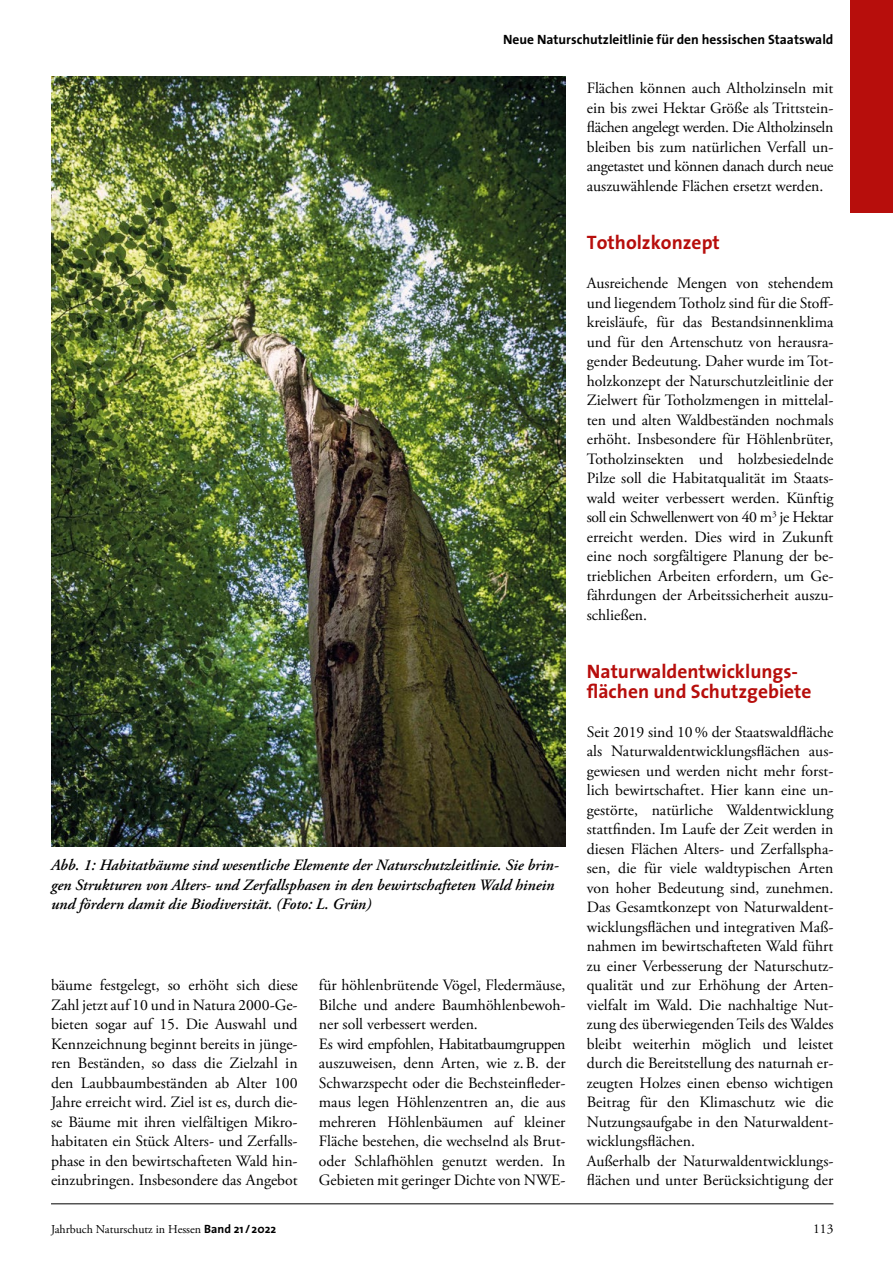
<style>
.page{position:relative;width:893px;height:1263px;background:#fff}
.page>*{position:absolute;margin:0;border:0;box-sizing:border-box;transform-origin:0 0}
.t1{font:700 19.5px/19.5px "The Sans";color:#b70e0c}
.t2{font:15.75px/19.5px "Adobe Garamond Pro";letter-spacing:-.02em;color:#000;text-align:justify}
.t3{font:italic 600 15.75px/19.5px "Adobe Garamond Pro";color:#000}
.t4{font:700 13.5px "The Sans";color:#000}
.t5{font:13.5px "Adobe Garamond Pro";color:#000}
.t6{font:12px "Adobe Garamond Pro";color:#000}
.s1{font-family:"The Sans";font-weight:700}
</style>
<div class="page">
<hr style="left:51px;top:1203px;width:782px;height:1px;background:#000">
<div style="left:850px;top:0;width:43px;height:213px;background:#b70e0c"></div>
<img style="left:51px;top:77px;width:515px;height:769px">
<p class="t4" style="left:503px;top:28px;width:332px">Neue Naturschutzleitlinie für den hessischen Staatswald</p>
<p class="t2" style="left:587px;top:79px;width:248px">Flächen können auch Altholzinseln mit ein bis zwei Hektar Größe als Trittstein&shy;flächen angelegt werden. Die Altholzinseln bleiben bis zum natürlichen Verfall un&shy;angetastet und können danach durch neue auszuwählende Flächen ersetzt werden.</p>
<p class="t3" style="left:51px;top:856px;width:509px">Abb. 1: Habitatbäume sind wesentliche Elemente der Naturschutzleitlinie. Sie brin&shy;gen Strukturen von Alters- und Zerfallsphasen in den bewirtschafteten Wald hinein und fördern damit die Biodiversität. (Foto: L. Grün)</p>
<p class="t2" style="left:51px;top:976px;width:248px">bäume festgelegt, so erhöht sich diese Zahl jetzt auf 10 und in Natura 2000-Ge&shy;bieten sogar auf 15. Die Auswahl und Kennzeichnung beginnt bereits in jünge&shy;ren Beständen, so dass die Zielzahl in den Laubbaumbeständen ab Alter 100<br>Jahre erreicht wird. Ziel ist es, durch die&shy;se Bäume mit ihren vielfältigen Mikro&shy;habitaten ein Stück Alters- und Zerfalls&shy;phase in den bewirtschafteten Wald hin&shy;einzubringen. Insbesondere das Angebot</p>
<p class="t2" style="left:319px;top:976px;width:248px;text-align:left">für höhlenbrütende Vögel, Fledermäuse, Bilche und andere Baumhöhlenbewoh&shy;ner soll verbessert werden.<br>Es wird empfohlen, Habitatbaumgruppen auszuweisen, denn Arten, wie z.B. der Schwarzspecht oder die Bechsteinfleder&shy;maus legen Höhlenzentren an, die aus mehreren Höhlenbäumen auf kleiner Fläche bestehen, die wechselnd als Brut&shy;oder Schlafhöhlen genutzt werden. In Gebieten mit geringer Dichte von NWE-</p>
<p class="t1" style="left:587px;top:232px;width:135px">Totholzkonzept</p>
<p class="t2" style="left:587px;top:274px;width:248px">Ausreichende Mengen von stehendem und liegendem Totholz sind für die Stoff&shy;kreisläufe, für das Bestandsinnenklima und für den Artenschutz von herausra&shy;gender Bedeutung. Daher wurde im Tot&shy;holzkonzept der Naturschutzleitlinie der Zielwert für Totholzmengen in mittelal&shy;ten und alten Waldbeständen nochmals erhöht. Insbesondere für Höhlenbrüter, Totholzinsekten und holzbesiedelnde Pilze soll die Habitatqualität im Staats&shy;wald weiter verbessert werden. Künftig soll ein Schwellenwert von 40 m<sup>3</sup> je Hektar erreicht werden. Dies wird in Zukunft eine noch sorgfältigere Planung der be&shy;trieblichen Arbeiten erfordern, um Ge&shy;fährdungen der Arbeitssicherheit auszu&shy;schließen.</p>
<p class="t1" style="left:587px;top:661px;width:226px">Naturwaldentwicklungs&shy;flächen und Schutzgebiete</p>
<p class="t2" style="left:587px;top:722px;width:248px;text-align:left">Seit 2019 sind 10% der Staatswaldfläche als Naturwaldentwicklungsflächen aus&shy;gewiesen und werden nicht mehr forst&shy;lich bewirtschaftet. Hier kann eine un&shy;gestörte, natürliche Waldentwicklung stattfinden. Im Laufe der Zeit werden in diesen Flächen Alters- und Zerfallspha&shy;sen, die für viele waldtypischen Arten von hoher Bedeutung sind, zunehmen.<br>Das Gesamtkonzept von Naturwaldent&shy;wicklungsflächen und integrativen Maß&shy;nahmen im bewirtschafteten Wald führt zu einer Verbesserung der Naturschutz&shy;qualität und zur Erhöhung der Arten&shy;vielfalt im Wald. Die nachhaltige Nut&shy;zung des überwiegenden Teils des Waldes bleibt weiterhin möglich und leistet durch die Bereitstellung des naturnah er&shy;zeugten Holzes einen ebenso wichtigen Beitrag für den Klimaschutz wie die Nutzungsaufgabe in den Naturwaldent&shy;wicklungsflächen.<br>Außerhalb der Naturwaldentwicklungs&shy;flächen und unter Berücksichtigung der</p>
<p class="t6" style="left:51px;top:1222px;width:227px">Jahrbuch Naturschutz in Hessen <span class="s1">Band 21 / 2022</span></p>
<p class="t5" style="left:813px;top:1221px;width:22px">113</p>
</div>
